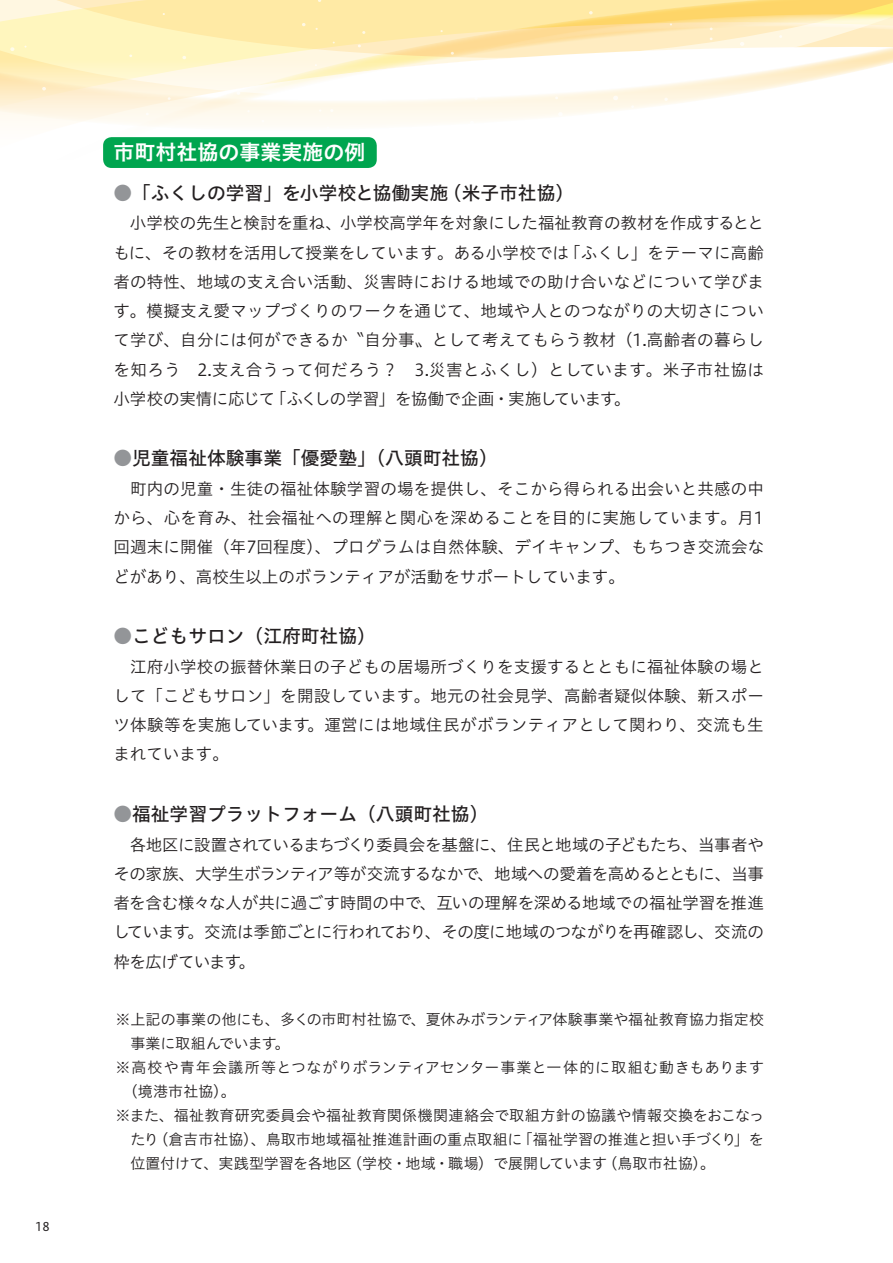
<style>
.page{position:relative;width:893px;height:1263px;background:#fff}
.page>*{position:absolute;margin:0;border:0;box-sizing:border-box;transform-origin:0 0}
.t1{font:21px "Hiragino UD Sans Std W6";color:#fff}
.t2{font:18.75px "Hiragino UD Sans Std W5";color:#231f20}
.t3{font:16.5px/29.2px "Hiragino UD Sans Std W3";color:#231f20;text-align:justify}
.t4{font:15px/24px "Hiragino UD Sans Std W3";letter-spacing:.005em;color:#231f20}
.t5{font:12px "Hiragino UD Sans R Std W4";color:#231f20}
.s1{color:#939598}
</style>
<div class="page">
<svg style="left:0;top:0;width:893px;height:60px;background:#feedad"></svg>
<svg style="left:10px;top:47px;width:4px;height:4px"></svg>
<svg style="left:302px;top:23px;width:4px;height:3px"></svg>
<svg style="left:436px;top:11px;width:457px;height:49px"></svg>
<svg style="left:182px;top:56px;width:4px;height:3px"></svg>
<svg style="left:0;top:60px;width:893px;height:108px"></svg>
<div style="left:103px;top:137px;width:274px;height:31px;background:#00a54f;border-radius:9px"></div>
<p class="t5" style="left:35px;top:1217px;width:16px">18</p>
<p class="t1" style="left:113px;top:136px;width:253px">市町村社協の事業実施の例</p>
<p class="t2" style="left:113px;top:179px;width:462px"><span class="s1">●</span>「ふくしの学習」を小学校と協働実施（米子市社協）</p>
<p class="t3" style="left:113px;top:208px;width:652px">　小学校の先生と検討を重ね、小学校高学年を対象にした福祉教育の教材を作成するとともに、その教材を活用して授業をしています。ある小学校では「ふくし」をテーマに高齢者の特性、地域の支え合い活動、災害時における地域での助け合いなどについて学びます。模擬支え愛マップづくりのワークを通じて、地域や人とのつながりの大切さについて学び、自分には何ができるか〝自分事〟として考えてもらう教材（1.高齢者の暮らしを知ろう　2.支え合うって何だろう？　3.災害とふくし）としています。米子市社協は小学校の実情に応じて「ふくしの学習」を協働で企画・実施しています。</p>
<p class="t2" style="left:113px;top:444px;width:386px"><span class="s1">●</span>児童福祉体験事業「優愛塾」（八頭町社協）</p>
<p class="t3" style="left:113px;top:473px;width:652px">　町内の児童・生徒の福祉体験学習の場を提供し、そこから得られる出会いと共感の中から、心を育み、社会福祉への理解と関心を深めることを目的に実施しています。月1回週末に開催（年7回程度）、プログラムは自然体験、デイキャンプ、もちつき交流会などがあり、高校生以上のボランティアが活動をサポートしています。</p>
<p class="t2" style="left:113px;top:622px;width:264px"><span class="s1">●</span>こどもサロン（江府町社協）</p>
<p class="t3" style="left:113px;top:651px;width:652px">　江府小学校の振替休業日の子どもの居場所づくりを支援するとともに福祉体験の場として「こどもサロン」を開設しています。地元の社会見学、高齢者疑似体験、新スポーツ体験等を実施しています。運営には地域住民がボランティアとして関わり、交流も生まれています。</p>
<p class="t2" style="left:113px;top:800px;width:377px"><span class="s1">●</span>福祉学習プラットフォーム（八頭町社協）</p>
<p class="t3" style="left:113px;top:829px;width:652px">　各地区に設置されているまちづくり委員会を基盤に、住民と地域の子どもたち、当事者やその家族、大学生ボランティア等が交流するなかで、地域への愛着を高めるとともに、当事者を含む様々な人が共に過ごす時間の中で、互いの理解を深める地域での福祉学習を推進しています。交流は季節ごとに行われており、その度に地域のつながりを再確認し、交流の枠を広げています。</p>
<p class="t4" style="left:130px;top:1006px;width:635px;text-indent:-15px">※上記の事業の他にも、多くの市町村社協で、夏休みボランティア体験事業や福祉教育協力指定校事業に取組んでいます。</p>
<p class="t4" style="left:123px;top:1054px;width:643px;text-indent:-7px">※高校や青年会議所等とつながりボランティアセンター事業と一体的に取組む動きもあります（境港市社協）。</p>
<p class="t4" style="left:130px;top:1102px;width:635px;text-align:justify;text-indent:-15px">※また、福祉教育研究委員会や福祉教育関係機関連絡会で取組方針の協議や情報交換をおこなったり（倉吉市社協）、鳥取市地域福祉推進計画の重点取組に「福祉学習の推進と担い手づくり」を位置付けて、実践型学習を各地区（学校・地域・職場）で展開しています（鳥取市社協）。</p>
</div>
